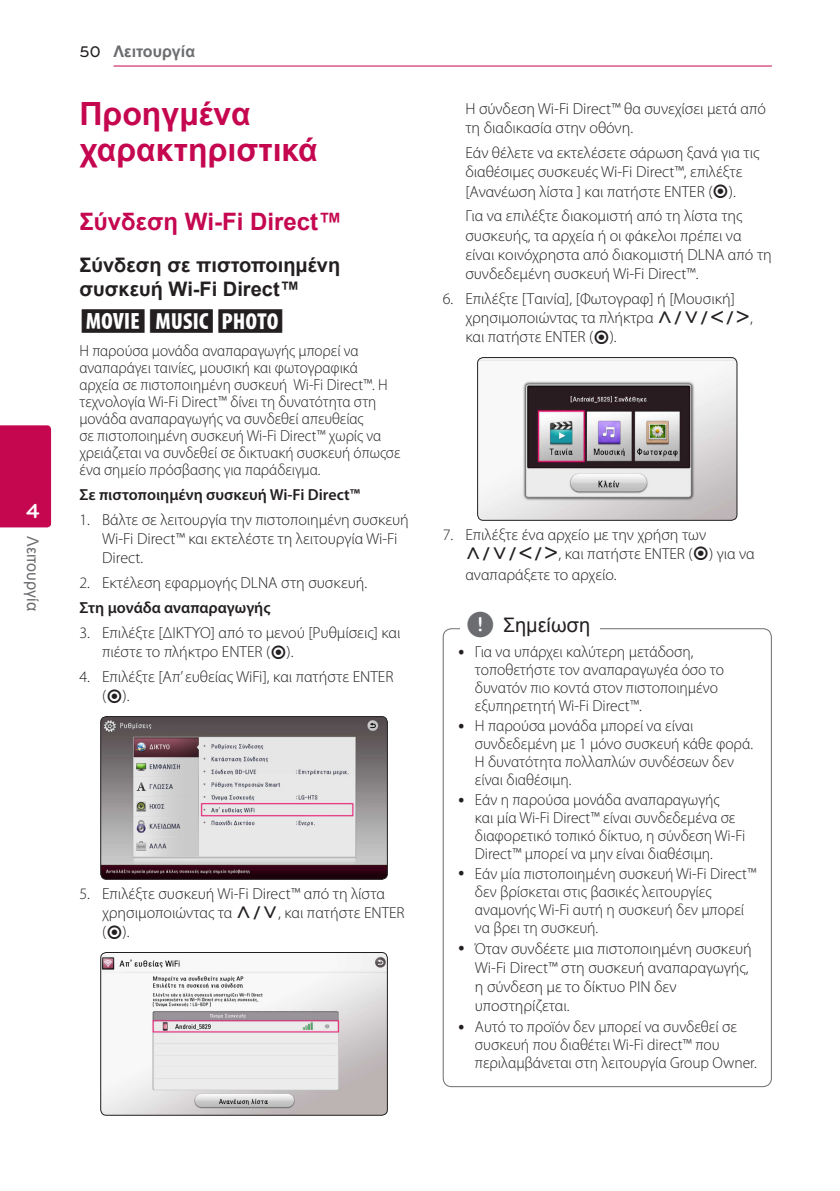
<style>
.page{position:relative;width:840px;height:1191px;background:#fff}
.page>*{position:absolute;margin:0;border:0;box-sizing:border-box;transform-origin:0 0}
.Title_1{font:700 32px/36px "Arial";color:#c50750}
.Title_2{font:700 24px "Arial";color:#c50750}
.Content_text_Light{font:24px "UPSYS Common";color:#231f20}
.t1{font:700 21px "Bryant LG";color:#fff}
.Title_3{font:700 20px/24px "Arial";color:#231f20}
.t2{font:20px "Arial";color:#231f20}
.Content_text_Light-2{font:300 16px/18px "Myriad Pro";color:#231f20}
.Content_text_Num{font:300 16px/19.2px "Myriad Pro";color:#231f20}
.Content_text_Light-3{font:300 16px/17px "Myriad Pro";color:#231f20;scale:.95 1}
.Contents_Text_Sub_Nu{font:300 16px/19.2px "Myriad Pro";color:#231f20}
.Content_text_Num-2{font:600 16px "Myriad Pro";color:#231f20}
.t3{font:700 16px "Arial";color:#6c6d70}
.t4{font:16px "Arial";color:#6c6d70}
.s1{font-family:"Bryant LG";font-weight:500;color:#231f20}
.s2{font-family:"UPSYS Common";font-weight:400}
.s3{font-family:"UPSYS Common";font-size:30px;color:#6c6d70}
</style>
<div class="page">
<hr style="left:113px;top:66px;width:658px;height:1px;background:#c50750">
<div style="left:0;top:425px;width:51px;height:102px;background:#c50750"></div>
<img style="left:102px;top:716px;width:285px;height:163px">
<div style="left:100px;top:716px;width:287px;height:164px;border:1px solid #231f20;border-radius:6px"></div>
<img style="left:101px;top:952px;width:286px;height:163px">
<div style="left:100px;top:952px;width:287px;height:163px;border:1px solid #231f20;border-radius:6px"></div>
<img style="left:478px;top:357px;width:258px;height:163px">
<div style="left:477px;top:357px;width:260px;height:164px;border:1px solid #231f20;border-radius:6px"></div>
<h3 class="t1" style="left:26px;top:498px;width:15px">4</h3>
<p class="t4" style="left:43px;top:536px;width:77px;rotate:90deg">Λειτουργία</p>
<p class="t3" style="left:79px;top:41px;width:117px"><span class="s1">50</span> Λειτουργία</p>
<p class="Title_1" style="left:79px;top:97px;width:240px">Προηγμένα χαρακτηριστικά</p>
<p class="Title_2" style="left:79px;top:206px;width:264px">Σύνδεση Wi-Fi Direct™</p>
<p class="Title_3" style="left:79px;top:253px;width:262px">Σύνδεση σε πιστοποιημένη συσκευή Wi-Fi Direct™</p>
<p class="Content_text_Light" style="left:79px;top:306px;width:207px">yui</p>
<p class="Content_text_Light-3" style="left:79px;top:342px;width:339px">Η παρούσα μονάδα αναπαραγωγής μπορεί να αναπαράγει ταινίες, μουσική και φωτογραφικά αρχεία σε πιστοποιημένη συσκευή Wi-Fi Direct™. Η τεχνολογία Wi-Fi Direct™ δίνει τη δυνατότητα στη μονάδα αναπαραγωγής να συνδεθεί απευθείας<br>σε πιστοποιημένη συσκευή Wi-Fi Direct™ χωρίς να χρειάζεται να συνδεθεί σε δικτυακή συσκευή όπωςσε ένα σημείο πρόσβασης για παράδειγμα.</p>
<p class="Content_text_Num-2" style="left:79px;top:484px;width:282px">Σε πιστοποιημένη συσκευή Wi-Fi Direct™</p>
<p class="Content_text_Num" style="left:102px;top:510px;width:308px;text-indent:-23px">1. Βάλτε σε λειτουργία την πιστοποιημένη συσκευή<br>Wi-Fi Direct™ και εκτελέστε τη λειτουργία Wi-Fi<br>Direct.</p>
<p class="Content_text_Num" style="left:79px;top:573px;width:289px">2. Εκτέλεση εφαρμογής DLNA στη συσκευή.</p>
<p class="Content_text_Num-2" style="left:79px;top:597px;width:192px">Στη μονάδα αναπαραγωγής</p>
<p class="Content_text_Num" style="left:102px;top:623px;width:299px;text-indent:-23px">3. Επιλέξτε [ΔΙΚΤΥΟ] από το μενού [Ρυθμίσεις] και πιέστε το πλήκτρο ENTER (<span class="s2">b</span>).</p>
<p class="Content_text_Num" style="left:102px;top:667px;width:293px;text-indent:-23px">4. Επιλέξτε [Απ’ ευθείας WiFi], και πατήστε ENTER (<span class="s2">b</span>).</p>
<p class="Content_text_Num" style="left:102px;top:883px;width:304px;text-indent:-23px">5. Επιλέξτε συσκευή Wi-Fi Direct™ από τη λίστα χρησιμοποιώντας τα <span class="s2">W/S</span>, και πατήστε ENTER (<span class="s2">b</span>).</p>
<p class="Contents_Text_Sub_Nu" style="left:465px;top:99px;width:302px">Η σύνδεση Wi-Fi Direct™ θα συνεχίσει μετά από τη διαδικασία στην οθόνη.</p>
<p class="Contents_Text_Sub_Nu" style="left:465px;top:143px;width:295px">Εάν θέλετε να εκτελέσετε σάρωση ξανά για τις διαθέσιμες συσκευές Wi-Fi Direct™, επιλέξτε [Ανανέωση λίστα ] και πατήστε ENTER (<span class="s2">b</span>).</p>
<p class="Contents_Text_Sub_Nu" style="left:465px;top:206px;width:308px">Για να επιλέξτε διακομιστή από τη λίστα της συσκευής, τα αρχεία ή οι φάκελοι πρέπει να είναι κοινόχρηστα από διακομιστή DLNA από τη συνδεδεμένη συσκευή Wi-Fi Direct™.</p>
<p class="Content_text_Num" style="left:465px;top:289px;width:289px;text-indent:-23px">6. Επιλέξτε [Ταινία], [Φωτογραφ] ή [Μουσική] χρησιμοποιώντας τα πλήκτρα <span class="s2">W/S/A/D</span>, και πατήστε ENTER (<span class="s2">b</span>).</p>
<p class="Content_text_Num" style="left:465px;top:525px;width:291px;text-indent:-23px">7. Επιλέξτε ένα αρχείο με την χρήση των<br><span class="s2">W/S/A/D</span>, και πατήστε ENTER (<span class="s2">b</span>) για να</p>
<p class="Content_text_Num" style="left:465px;top:565px;width:153px">αναπαράξετε το αρχείο.</p>
<p class="t2" style="left:466px;top:611px;width:125px"><span class="s3">,</span> Σημείωση</p>
<p class="Content_text_Light-2" style="left:474px;top:643px;width:250px">Για να υπάρχει καλύτερη μετάδοση, τοποθετήστε τον αναπαραγωγέα όσο το δυνατόν πιο κοντά στον πιστοποιημένο εξυπηρετητή Wi-Fi Direct™.</p>
<p class="Content_text_Light-2" style="left:474px;top:716px;width:279px">Η παρούσα μονάδα μπορεί να είναι συνδεδεμένη με 1 μόνο συσκευή κάθε φορά.<br>Η δυνατότητα πολλαπλών συνδέσεων δεν είναι διαθέσιμη.</p>
<p class="Content_text_Light-2" style="left:474px;top:790px;width:272px">Εάν η παρούσα μονάδα αναπαραγωγής<br>και μία Wi-Fi Direct™ είναι συνδεδεμένα σε διαφορετικό τοπικό δίκτυο, η σύνδεση Wi-Fi Direct™ μπορεί να μην είναι διαθέσιμη.</p>
<p class="Content_text_Light-2" style="left:474px;top:864px;width:283px">Εάν μία πιστοποιημένη συσκευή Wi-Fi Direct™ δεν βρίσκεται στις βασικές λειτουργίες αναμονής Wi-Fi αυτή η συσκευή δεν μπορεί να βρει τη συσκευή.</p>
<p class="Content_text_Light-2" style="left:474px;top:938px;width:278px;line-height:19.2px">Όταν συνδέετε μια πιστοποιημένη συσκευή<br>Wi-Fi Direct™ στη συσκευή αναπαραγωγής, η σύνδεση με το δίκτυο PIN δεν υποστηρίζεται.</p>
<p class="Content_text_Light-2" style="left:474px;top:1017px;width:283px">Αυτό το προϊόν δεν μπορεί να συνδεθεί σε συσκευή που διαθέτει Wi-Fi direct™ που περιλαμβάνεται στη λειτουργία Group Owner.</p>
</div>
